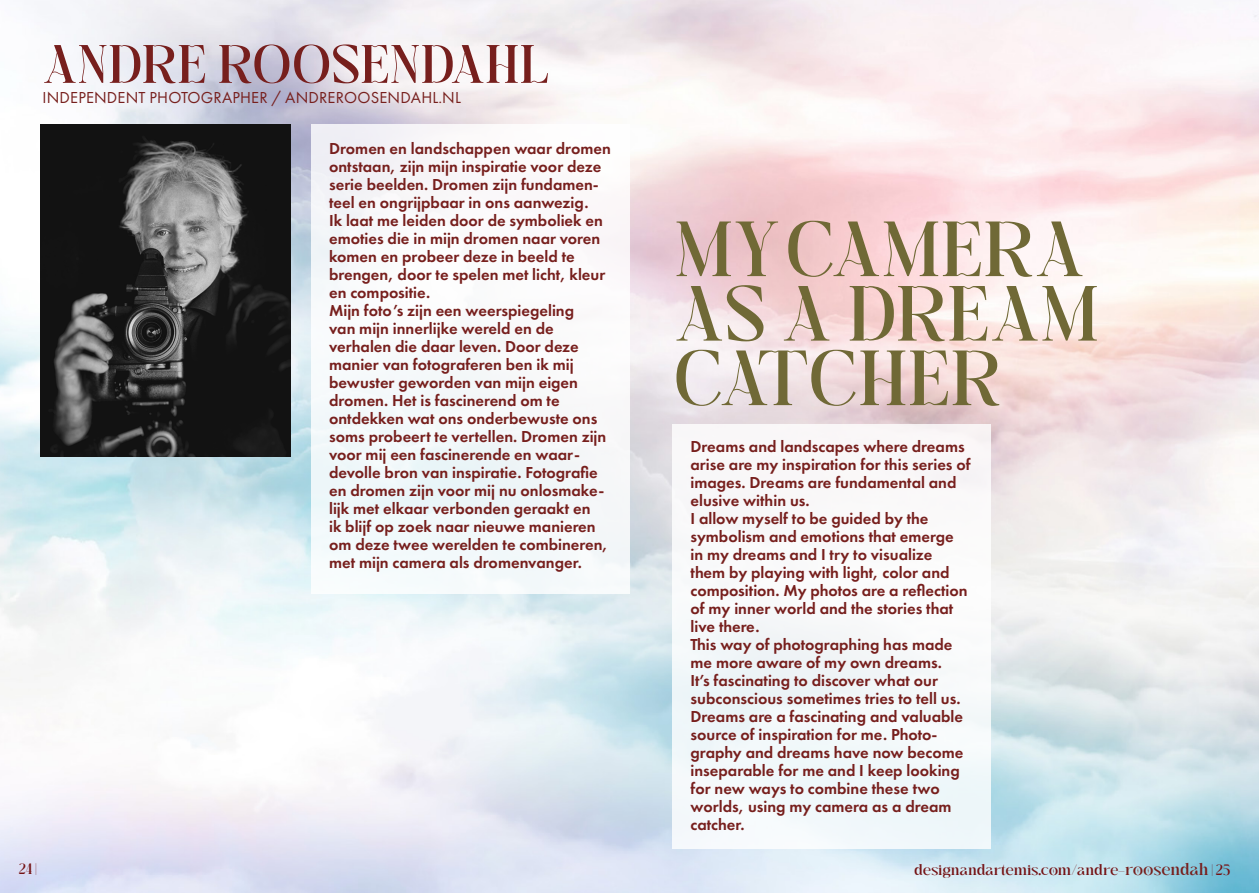
<style>
.page{position:relative;width:1259px;height:893px;background:#fff}
.page>*{position:absolute;margin:0;border:0;box-sizing:border-box;transform-origin:0 0}
.Paragraph_Style_2{font:78px/64.5px "Fusskia Demo";color:#706936}
.t1{font:54px "Fusskia Demo";color:#771f1d}
.t2{font:600 16.5px/18px "Futura PT";color:#771f1d}
.t3{font:16.5px "Futura PT";letter-spacing:.01em;color:#771f1d}
.Paragraph_Style_2-2{font:15px "Fusskia Demo";color:#741214}
.s1{font-size:16.5px;color:#771f1d}
</style>
<div class="page">
<img style="left:0;top:0;width:1259px;height:893px">
<div style="left:311px;top:124px;width:318px;height:470px;background:#f7f9fa"></div>
<img style="left:41px;top:125px;width:249px;height:332px">
<div style="left:672px;top:424px;width:318px;height:425px;background:#f7f8fa"></div>
<p class="t1" style="left:43px;top:43px;width:508px">ANDRE ROOSENDAHL</p>
<p class="t3" style="left:43px;top:87px;width:420px">INDEPENDENT PHOTOGRAPHER / ANDREROOSENDAHL.NL</p>
<p class="t2" style="left:329px;top:139px;width:283px">Dromen en landschappen waar dromen ontstaan, zijn mijn inspiratie voor deze serie beelden. Dromen zijn fundamen&shy;teel en ongrijpbaar in ons aanwezig.<br>Ik laat me leiden door de symboliek en emoties die in mijn dromen naar voren komen en probeer deze in beeld te brengen, door te spelen met licht, kleur en compositie.</p>
<p class="t2" style="left:329px;top:301px;width:246px">Mijn foto’s zijn een weerspiegeling</p>
<p class="t2" style="left:329px;top:319px;width:226px">van mijn innerlijke wereld en de</p>
<p class="t2" style="left:329px;top:337px;width:280px">verhalen die daar leven. Door deze manier van fotograferen ben ik mij bewuster geworden van mijn eigen dromen. Het is fascinerend om te ontdekken wat ons onderbewuste ons soms probeert te vertellen. Dromen zijn voor mij een fascinerende en waar&shy;devolle bron van inspiratie. Fotografie en dromen zijn voor mij nu onlosmake&shy;lijk met elkaar verbonden geraakt en<br>ik blijf op zoek naar nieuwe manieren om deze twee werelden te combineren, met mijn camera als dromenvanger.</p>
<p class="Paragraph_Style_2" style="left:674px;top:224px;width:426px">MY CAMERA<br>AS A DREAM<br>CAT CHER</p>
<p class="t2" style="left:690px;top:437px;width:282px">Dreams and landscapes where dreams arise are my inspiration for this series of images. Dreams are fundamental and elusive within us.</p>
<p class="t2" style="left:690px;top:509px;width:239px">I allow myself to be guided by the</p>
<p class="t2" style="left:690px;top:527px;width:265px">symbolism and emotions that emerge</p>
<p class="t2" style="left:690px;top:545px;width:243px">in my dreams and I try to visualize</p>
<p class="t2" style="left:690px;top:563px;width:260px">them by playing with light, color and</p>
<p class="t2" style="left:690px;top:581px;width:279px">composition. My photos are a reflection of my inner world and the stories that live there.</p>
<p class="t2" style="left:690px;top:635px;width:274px">This way of photographing has made me more aware of my own dreams.<br>It’s fascinating to discover what our subconscious sometimes tries to tell us.<br>Dreams are a fascinating and valuable source of inspiration for me. Photo-</p>
<p class="t2" style="left:690px;top:743px;width:274px">graphy and dreams have now become inseparable for me and I keep looking for new ways to combine these two worlds, using my camera as a dream catcher.</p>
<p class="Paragraph_Style_2-2" style="left:19px;top:863px;width:19px">24 |</p>
<p class="Paragraph_Style_2-2" style="left:914px;top:864px;width:317px">designandartemis.com/andre-<span class="s1">roosendah</span> | 25</p>
</div>
